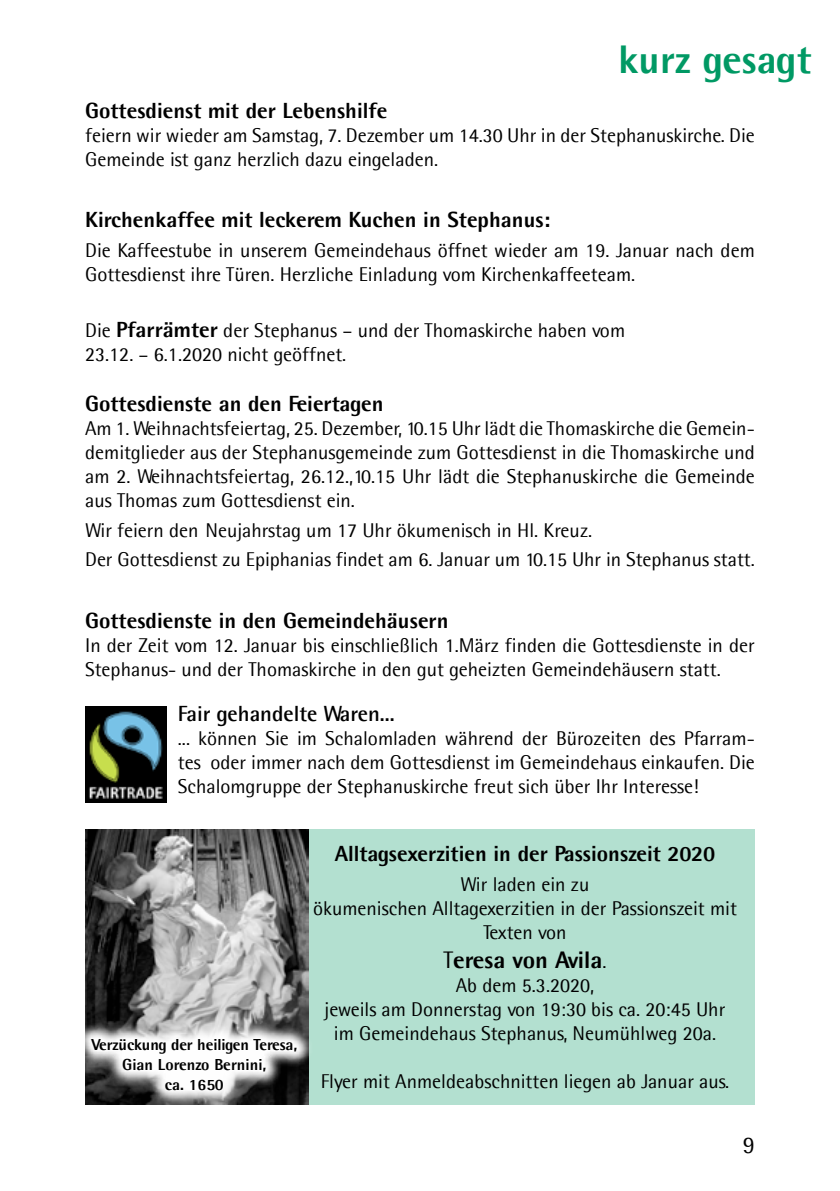
<style>
.page{position:relative;width:840px;height:1191px;background:#fff}
.page>*{position:absolute;margin:0;border:0;box-sizing:border-box;transform-origin:0 0}
.t1{font:700 40px "Agfa Rotis Semisans Ex";color:#009964}
.t2{font:700 24px "Agfa Rotis Semisans Ex";color:#000}
.t3{font:24px "Agfa Rotis Semisans";color:#000}
.t4{font:700 22px "Agfa Rotis Semisans Ex";color:#000}
.t5{font:700 22px "Agfa Rotis Semisans";color:#000}
.t6{font:20px/24px "Agfa Rotis Semisans";color:#000}
.t7{font:700 16px/20px "Agfa Rotis Semisans Ex";letter-spacing:-.01em;color:#000;text-align:center}
.s1{font-family:"Agfa Rotis Semisans Ex";font-weight:700;font-size:22px}
.s2{font-family:"Agfa Rotis Semisans";font-weight:400}
.s3{font-family:"Agfa Rotis Semisans";font-weight:400;font-size:20px}
</style>
<div class="page">
<img style="left:85px;top:706px;width:81px;height:96px">
<div style="left:295px;top:829px;width:459px;height:276px;background:#b3e0d0"></div>
<img style="left:85px;top:829px;width:223px;height:192px">
<svg style="left:85px;top:1021px;width:224px;height:84px"></svg>
<h1 class="t1" style="left:618px;top:35px;width:194px">kurz gesagt</h1>
<p class="t4" style="left:85px;top:97px;width:303px">Gottesdienst mit der Lebenshilfe</p>
<p class="t6" style="left:85px;top:123px;width:670px">feiern wir wieder am Samstag, 7. Dezember um 14.30 Uhr in der Stephanuskirche. Die<br>Gemeinde ist ganz herzlich dazu eingeladen.</p>
<p class="t4" style="left:85px;top:206px;width:466px">Kirchenkaffee mit leckerem Kuchen in Stephanus:</p>
<p class="t6" style="left:85px;top:238px;width:670px">Die Kaffeestube in unserem Gemeindehaus öffnet wieder am 19. Januar nach dem<br>Gottesdienst ihre Türen. Herzliche Einladung vom Kirchenkaffeeteam.</p>
<p class="t6" style="left:85px;top:318px;width:541px">Die <span class="s1">Pfarrämter</span> der Stephanus – und der Thomaskirche haben vom<br>23.12. – 6.1.2020 nicht geöffnet.</p>
<p class="t4" style="left:85px;top:390px;width:300px">Gottesdienste an den Feiertagen</p>
<p class="t6" style="left:85px;top:416px;width:670px;text-align:justify">Am 1. Weihnachtsfeiertag, 25. Dezember, 10.15 Uhr lädt die Thomaskirche die Gemein&shy;demitglieder aus der Stephanusgemeinde zum Gottesdienst in die Thomaskirche und am 2. Weihnachtsfeiertag, 26.12.,10.15 Uhr lädt die Stephanuskirche die Gemeinde aus Thomas zum Gottesdienst ein.</p>
<p class="t6" style="left:85px;top:515px;width:670px;line-height:29.6px">Wir feiern den Neujahrstag um 17 Uhr ökumenisch in Hl. Kreuz.<br>Der Gottesdienst zu Epiphanias findet am 6. Januar um 10.15 Uhr in Stephanus statt.</p>
<p class="t4" style="left:85px;top:606px;width:365px">Gottesdienste in den Gemeindehäusern</p>
<p class="t6" style="left:85px;top:632px;width:670px">In der Zeit vom 12. Januar bis einschließlich 1.März finden die Gottesdienste in der<br>Stephanus- und der Thomaskirche in den gut geheizten Gemeindehäusern statt.</p>
<p class="t5" style="left:178px;top:700px;width:218px">Fair gehandelte Waren...</p>
<p class="t6" style="left:178px;top:726px;width:578px;text-align:justify">... können Sie im Schalomladen während der Bürozeiten des Pfarram&shy;tes oder immer nach dem Gottesdienst im Gemeindehaus einkaufen. Die Schalomgruppe der Stephanuskirche freut sich über Ihr Interesse!</p>
<p class="t7" style="left:91px;top:1034px;width:207px">Verzückung der heiligen Teresa,<br>Gian Lorenzo Bernini,<br>ca. 1650</p>
<p class="t4" style="left:334px;top:840px;width:382px">Alltagsexerzitien in der Passionszeit 2020</p>
<p class="t6" style="left:313px;top:872px;width:425px;text-align:center">Wir laden ein zu<br>ökumenischen Alltagexerzitien in der Passionszeit mit<br>Texten von</p>
<p class="t2" style="left:443px;top:944px;width:164px"><span class="s2">T</span>eresa von Avila<span class="s3">.</span></p>
<p class="t6" style="left:324px;top:972px;width:402px;text-align:center">Ab dem 5.3.2020,<br>jeweils am Donnerstag von 19:30 bis ca. 20:45 Uhr im Gemeindehaus Stephanus, Neumühlweg 20a.</p>
<p class="t6" style="left:320px;top:1068px;width:410px">Flyer mit Anmeldeabschnitten liegen ab Januar aus.</p>
<p class="t3" style="left:742px;top:1130px;width:14px">9</p>
</div>
